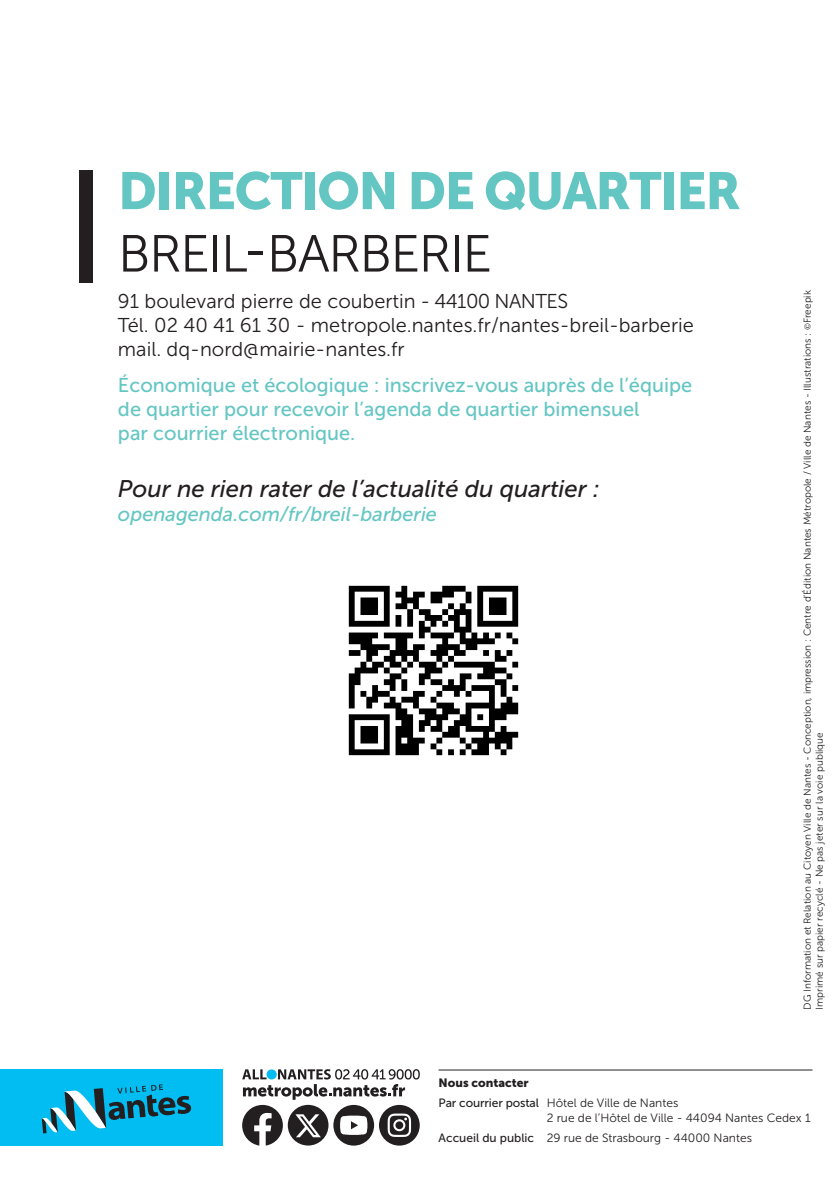
<style>
.page{position:relative;width:840px;height:1191px;background:#fff}
.page>*{position:absolute;margin:0;border:0;box-sizing:border-box;transform-origin:0 0}
.t1{font:52px/62.4px "Museo Sans 900";letter-spacing:-.03em;color:#64c6c2}
.t2{font:italic 24px "Museo Sans 500";color:#231f20}
.t3{font:20px/24px "Museo Sans 500";color:#64c6c2}
.t4{font:20px/24px "Museo Sans 300";color:#231f20}
.t5{font:italic 20px "Museo Sans 500";color:#64c6c2}
.t6{font:12px/14.4px "Museo Sans 300";color:#231f20}
.t7{font:12px "Museo Sans 900";color:#231f20}
.t8{font:10px/12px "Museo Sans 300";color:#231f20}
.s1{font-family:"Museo Sans 300";color:#231f20}
.s2{font-family:"Minion Pro"}
.s3{font-family:"Museo Sans 500"}
</style>
<div class="page">
<div style="left:79px;top:170px;width:13px;height:112px;background:#231f20"></div>
<div style="left:0;top:1069px;width:222px;height:76px;background:#01bdf2"></div>
<svg style="left:42px;top:1084px;width:149px;height:49px"></svg>
<hr style="left:438px;top:1069px;width:374px;height:1px;background:#231f20">
<svg style="left:242px;top:1105px;width:41px;height:40px"></svg>
<div style="left:333px;top:1105px;width:41px;height:40px;background:#231f20;border-radius:50%"></div>
<svg style="left:340px;top:1115px;width:27px;height:19px"></svg>
<div style="left:379px;top:1105px;width:40px;height:40px;background:#231f20;border-radius:50%"></div>
<svg style="left:387px;top:1113px;width:24px;height:24px"></svg>
<svg style="left:242px;top:1069px;width:177px;height:30px"></svg>
<div style="left:287px;top:1104px;width:41px;height:41px;background:#231f20;border-radius:50%"></div>
<svg style="left:295px;top:1114px;width:26px;height:23px"></svg>
<img style="left:348px;top:585px;width:171px;height:171px">
<p class="t1" style="left:118px;top:159px;width:624px">DIRECTION DE QUARTIER<br><span class="s1">BREIL-BARBERIE</span></p>
<p class="t4" style="left:118px;top:289px;width:577px">91 boulevard pierre de coubertin - 44100 NANTES<br>Tél. 02 40 41 61 30 - metropole.nantes.fr/nantes-breil-barberie mail. dq-nord@mairie-nantes.fr</p>
<p class="t3" style="left:118px;top:373px;width:575px">Économique et écologique : inscrivez-vous auprès de l’équipe de quartier pour recevoir l’agenda de quartier bimensuel<br>par courrier électronique.</p>
<p class="t2" style="left:118px;top:475px;width:483px">Pour ne rien rater de l’actualité du quartier :</p>
<p class="t5" style="left:118px;top:503px;width:320px">openagenda.com/fr/breil-barberie</p>
<p class="t8" style="left:801px;top:1009px;width:721px;rotate:-90deg">DG Information et Relation au Citoyen Ville de Nantes - Conception, impression : Centre d’Édition Nantes Métropole / Ville de Nantes - Illustrations : <span class="s2">©</span>Freepik<br>Imprimé sur papier recyclé - Ne pas jeter sur la voie publique</p>
<p class="t7" style="left:438px;top:1076px;width:91px">Nous contacter</p>
<p class="t6" style="left:546px;top:1096px;width:265px;text-indent:-108px"><span class="s3">Par courrier postal</span> Hôtel de Ville de Nantes<br>2 rue de l’Hôtel de Ville - 44094 Nantes Cedex 1</p>
<p class="t6" style="left:438px;top:1130px;width:315px"><span class="s3">Accueil du public</span> 29 rue de Strasbourg - 44000 Nantes</p>
</div>
